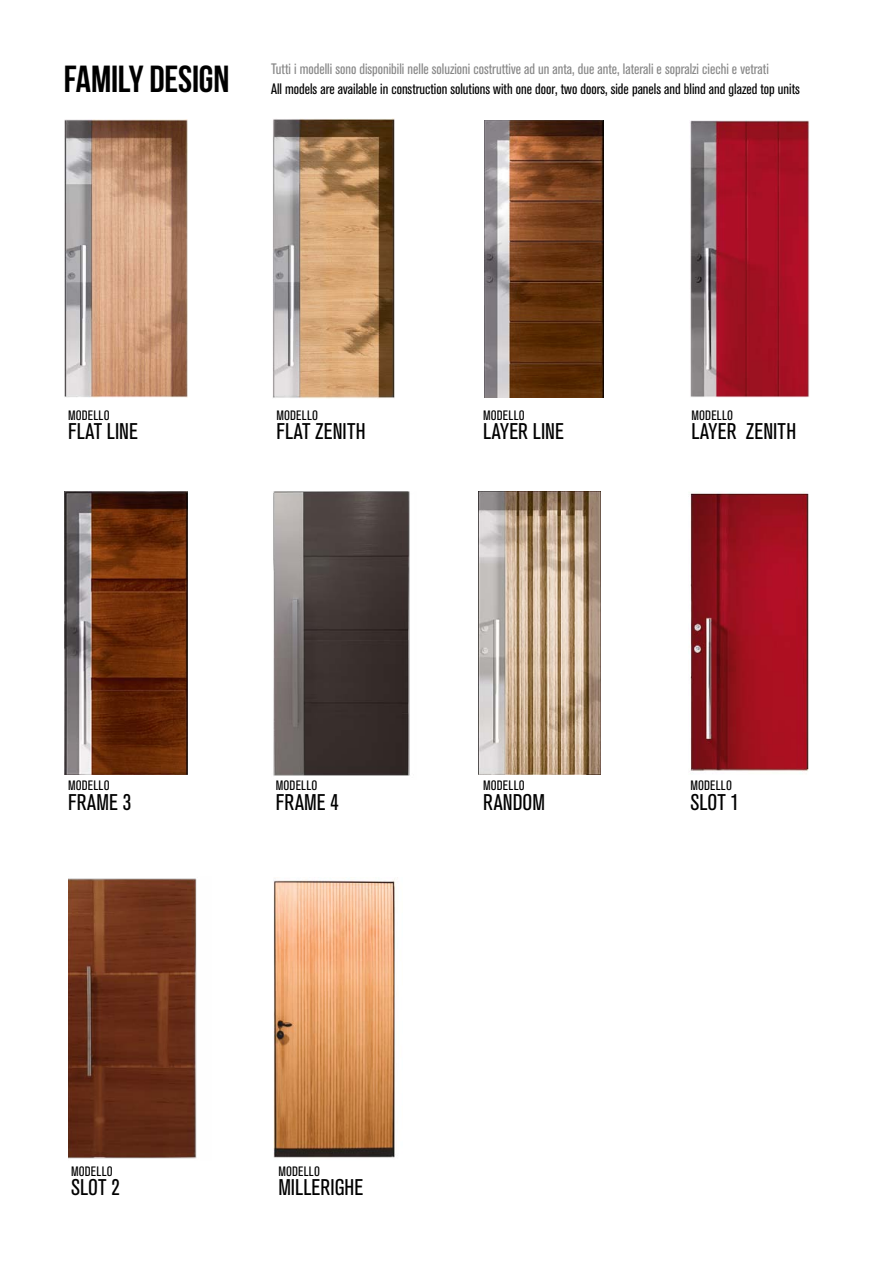
<style>
.page{position:relative;width:893px;height:1263px;background:#fff}
.page>*{position:absolute;margin:0;border:0;box-sizing:border-box;transform-origin:0 0}
.t1{font:700 37.5px "Bebas Neue";letter-spacing:-.005em;color:#000}
.t2{font:condensed 22.5px "Akzidenz Grotesk BQ";letter-spacing:.01em;color:#000}
.t3{font:condensed 15px "Akzidenz Grotesk BQ";color:#878787}
.t4{font:condensed 15px "Akzidenz Grotesk BQ";color:#000}
.t5{font:condensed 13.5px "Akzidenz Grotesk BQ";letter-spacing:.015em;color:#000}
</style>
<div class="page">
<img style="left:273px;top:491px;width:137px;height:285px">
<img style="left:273px;top:119px;width:122px;height:279px">
<img style="left:65px;top:492px;width:122px;height:282px">
<img style="left:65px;top:119px;width:123px;height:279px">
<img style="left:478px;top:492px;width:122px;height:282px">
<img style="left:690px;top:493px;width:119px;height:279px">
<img style="left:274px;top:877px;width:121px;height:281px">
<img style="left:690px;top:120px;width:119px;height:278px">
<img style="left:485px;top:120px;width:119px;height:278px">
<img style="left:68px;top:878px;width:129px;height:281px">
<h1 class="t1" style="left:64px;top:58px;width:167px">FAMILY DESIGN</h1>
<p class="t3" style="left:271px;top:61px;width:499px">Tutti i modelli sono disponibili nelle soluzioni costruttive ad un anta, due ante, laterali e sopralzi ciechi e vetrati</p>
<p class="t4" style="left:271px;top:80px;width:530px">All models are available in construction solutions with one door, two doors, side panels and blind and glazed top units</p>
<p class="t5" style="left:68px;top:408px;width:43px">MODELLO</p>
<h2 class="t2" style="left:68px;top:419px;width:71px">FLAT LINE</h2>
<p class="t5" style="left:276px;top:408px;width:43px">MODELLO</p>
<h2 class="t2" style="left:276px;top:419px;width:91px">FLAT ZENITH</h2>
<p class="t5" style="left:483px;top:408px;width:43px">MODELLO</p>
<h2 class="t2" style="left:483px;top:419px;width:82px">LAYER LINE</h2>
<p class="t5" style="left:691px;top:408px;width:43px">MODELLO</p>
<h2 class="t2" style="left:691px;top:419px;width:106px">LAYER ZENITH</h2>
<p class="t5" style="left:68px;top:778px;width:43px">MODELLO</p>
<h2 class="t2" style="left:68px;top:789px;width:65px">FRAME 3</h2>
<p class="t5" style="left:276px;top:778px;width:43px">MODELLO</p>
<h2 class="t2" style="left:276px;top:789px;width:65px">FRAME 4</h2>
<p class="t5" style="left:483px;top:778px;width:43px">MODELLO</p>
<h2 class="t2" style="left:483px;top:789px;width:63px">RANDOM</h2>
<p class="t5" style="left:690px;top:778px;width:43px">MODELLO</p>
<h2 class="t2" style="left:690px;top:789px;width:50px">SLOT 1</h2>
<p class="t5" style="left:71px;top:1163px;width:43px">MODELLO</p>
<h2 class="t2" style="left:71px;top:1175px;width:50px">SLOT 2</h2>
<p class="t5" style="left:278px;top:1163px;width:43px">MODELLO</p>
<h2 class="t2" style="left:278px;top:1175px;width:86px">MILLERIGHE</h2>
</div>
